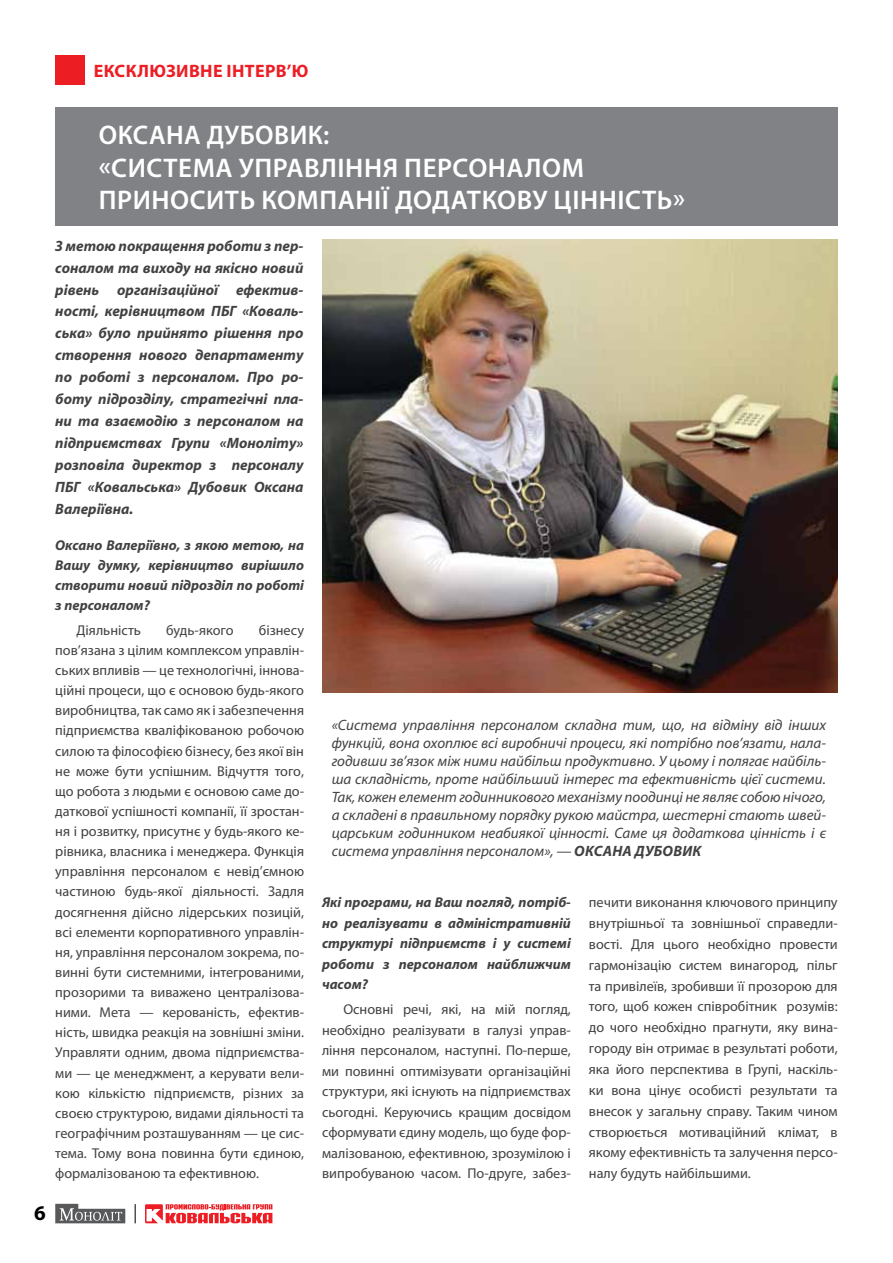
<style>
.page{position:relative;width:893px;height:1263px;background:#fff}
.page>*{position:absolute;margin:0;border:0;box-sizing:border-box;transform-origin:0 0}
.t1{font:600 27px/32.4px "Myriad Pro";letter-spacing:.02em;color:#fff}
.t2{font:700 21px "Myriad Pro";color:#000}
.t3{font:700 18px "Myriad Pro";letter-spacing:.08em;color:#ed1d24}
.t4{font:italic 15px/18px "Myriad Pro";color:#414042;text-align:justify}
.t5{font:italic 700 15px/21.9px "Myriad Pro";color:#414042;text-align:justify}
.t6{font:14.25px/20.1px "Myriad Pro";color:#414042;text-align:justify}
.t7{font:italic 700 14.25px/20.5px "Myriad Pro";color:#414042;text-align:justify}
.s1{font-weight:700}
</style>
<div class="page">
<div style="left:55px;top:55px;width:30px;height:30px;background:#ed1d24"></div>
<svg style="left:135px;top:1204px;width:1px;height:19px"></svg>
<svg style="left:145px;top:1204px;width:127px;height:19px"></svg>
<svg style="left:55px;top:1204px;width:70px;height:19px"></svg>
<div style="left:55px;top:108px;width:783px;height:118px;background:#808285"></div>
<img style="left:322px;top:239px;width:516px;height:453px">
<p class="t3" style="left:94px;top:59px;width:216px">Ексклюзивне інтерв’ю</p>
<h1 class="t1" style="left:99px;top:118px;width:487px">Оксана Дубовик:<br>«Система управління персоналом приносить компанії дод</h1>
<h1 class="t1" style="left:451px;top:183px;width:236px">аткову цінність»</h1>
<p class="t5" style="left:55px;top:234px;width:250px">З метою покращення роботи з пер&shy;соналом та виходу на якісно новий рівень організаційної ефектив&shy;ності, керівництвом ПБГ «Коваль&shy;ська» було прийнято рішення про створення нового департаменту по роботі з персоналом. Про ро&shy;боту підрозділу, стратегічні пла&shy;ни та взаємодію з персоналом на підприємствах Групи «Моноліту» розповіла директор з персоналу ПБГ «Ковальська» Дубовик Оксана Валеріївна.</p>
<p class="t7" style="left:55px;top:535px;width:250px;line-height:20.1px">Оксано Валеріївно, з якою метою, на Вашу думку, керівництво вирішило створити новий підрозділ по роботі з персоналом?</p>
<p class="t6" style="left:77px;top:620px;width:66px">Діяльність</p>
<p class="t6" style="left:166px;top:620px;width:69px">будь-якого</p>
<p class="t6" style="left:55px;top:620px;width:250px;text-indent:204px">бізнесу пов’язана з цілим комплексом управлін&shy;ських впливів — це технологічні, іннова&shy;ційні процеси, що є основою будь-якого виробництва, так само як і забезпечення підприємства кваліфікованою робочою силою та філософією бізнесу, без якої він не може бути успішним. Відчуття того, що робота з людьми є основою саме до&shy;даткової успішності компанії, її зростан&shy;ня і розвитку, присутнє у будь-якого ке&shy;рівника, власника і менеджера. Функція управління персоналом є невід’ємною частиною будь-якої діяльності. Задля досягнення дійсно лідерських позицій, всі елементи корпоративного управлін&shy;ня, управління персоналом зокрема, по&shy;винні бути системними, інтегрованими, прозорими та виважено централізова&shy;ними. Мета — керованість, ефектив&shy;ність, швидка реакція на зовнішні зміни.<br>Управляти одним, двома підприємства&shy;ми — це менеджмент, а керувати вели&shy;кою кількістю підприємств, різних за своєю структурою, видами діяльності та географічним розташуванням — це сис&shy;тема. Тому вона повинна бути єдиною, формалізованою та ефективною.</p>
<h2 class="t2" style="left:34px;top:1200px;width:13px">6</h2>
<p class="t4" style="left:332px;top:716px;width:496px">«Система управління персоналом складна тим, що, на відміну від інших функцій, вона охоплює всі виробничі процеси, які потрібно пов’язати, нала&shy;годивши зв’язок між ними найбільш продуктивно. У цьому і полягає найбіль&shy;ша складність, проте найбільший інтерес та ефективність цієї системи.<br>Так, кожен елемент годинникового механізму поодинці не являє собою нічого, а складені в правильному порядку рукою майстра, шестерні стають швей&shy;царським годинником неабиякої цінності. Саме ця додаткова цінність і є система управління персоналом», — <span class="s1">Оксана Дубов</span></p>
<p class="t5" style="left:682px;top:839px;width:19px">ик</p>
<p class="t7" style="left:322px;top:891px;width:250px">Які програми, на Ваш погляд, потріб&shy;но реалізувати в адміністративній структурі підприємств і у системі роботи з персоналом найближчим часом?</p>
<p class="t6" style="left:322px;top:999px;width:250px;line-height:20.5px;text-indent:21px">Основні речі, які, на мій погляд, необхідно реалізувати в галузі управ&shy;ління персоналом, наступні. По-перше, ми повинні оптимізувати організаційні структури, які існують на підприємствах сьогодні. Керуючись кращим досвідом сформувати єдину модель, що буде фор&shy;малізованою, ефективною, зрозумілою і випробуваною часом. По-друге, забез-</p>
<p class="t6" style="left:589px;top:892px;width:250px;line-height:20.9px">печити виконання ключового принципу внутрішньої та зовнішньої справедли&shy;вості. Для цього необхідно провести гармонізацію систем винагород, пільг та привілеїв, зробивши її прозорою для того, щоб кожен співробітник розумів: до чого необхідно прагнути, яку вина&shy;городу він отримає в результаті роботи, яка його перспектива в Групі, наскіль&shy;ки вона цінує особисті результати та внесок у загальну справу. Таким чином створюється мотиваційний клімат, в якому ефективність та залучення персо&shy;налу будуть найбільшими.</p>
</div>
